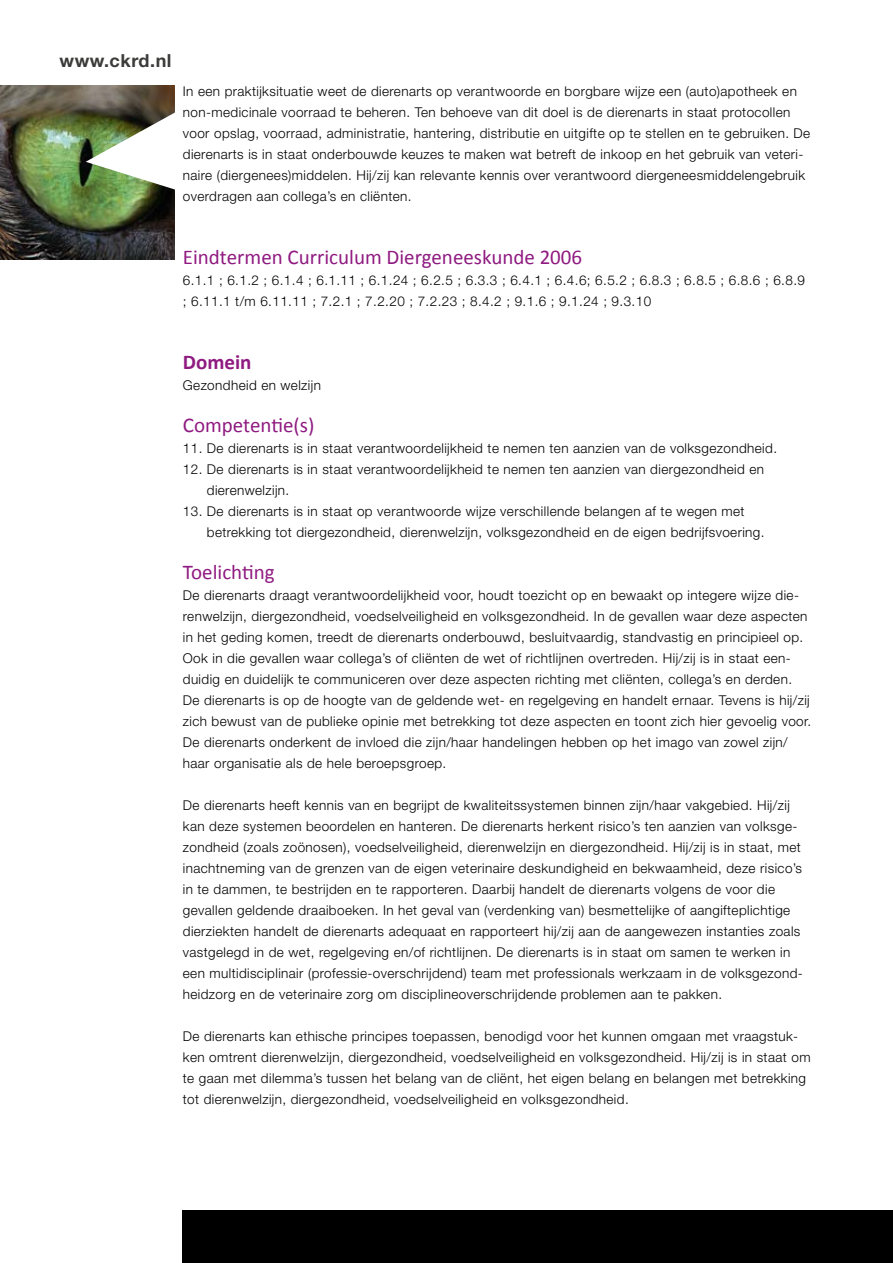
<style>
.page{position:relative;width:893px;height:1263px;background:#fff}
.page>*{position:absolute;margin:0;border:0;box-sizing:border-box;transform-origin:0 0}
.t1{font:21px "Calibri";color:#8f1a81}
.t2{font:700 21px "Calibri";color:#8f1a81}
.t3{font:700 18px "Helvetica Neue LT Std";letter-spacing:.03em;color:#3b3b3a}
.t4{font:300 13.5px/21px "Helvetica Neue LT Std";letter-spacing:.03em;color:#000}
</style>
<div class="page">
<img style="left:0;top:85px;width:174px;height:174px">
<img style="left:86px;top:111px;width:89px;height:80px">
<div style="left:182px;top:1210px;width:711px;height:53px;background:#000"></div>
<h2 class="t3" style="left:60px;top:49px;width:114px">www.ckrd.nl</h2>
<p class="t4" style="left:183px;top:80px;width:629px">In een praktijksituatie weet de dierenarts op verantwoorde en borgbare wijze een (auto)apotheek en non-medicinale voorraad te beheren. Ten behoeve van dit doel is de dierenarts in staat protocollen voor opslag, voorraad, administratie, hantering, distributie en uitgifte op te stellen en te gebruiken. De dierenarts is in staat onderbouwde keuzes te maken wat betreft de inkoop en het gebruik van veteri&shy;naire (diergenees)middelen. Hij/zij kan relevante kennis over verantwoord diergeneesmiddelengebruik overdragen aan collega’s en cliënten.</p>
<h1 class="t1" style="left:183px;top:244px;width:401px">Eindtermen Curriculum Diergeneeskunde 2006</h1>
<p class="t4" style="left:183px;top:269px;width:624px">6.1.1 ; 6.1.2 ; 6.1.4 ; 6.1.11 ; 6.1.24 ; 6.2.5 ; 6.3.3 ; 6.4.1 ; 6.4.6; 6.5.2 ; 6.8.3 ; 6.8.5 ; 6.8.6 ; 6.8.9 ; 6.11.1 t/m 6.11.11 ; 7.2.1 ; 7.2.20 ; 7.2.23 ; 8.4.2 ; 9.1.6 ; 9.1.24 ; 9.3.10</p>
<h1 class="t2" style="left:183px;top:349px;width:70px">Domein</h1>
<p class="t4" style="left:183px;top:374px;width:140px">Gezondheid en welzijn</p>
<h1 class="t1" style="left:183px;top:412px;width:133px">Competentie(s)</h1>
<p class="t4" style="left:183px;top:437px;width:596px">11. De dierenarts is in staat verantwoordelijkheid te nemen ten aanzien van de volksgezondheid.</p>
<p class="t4" style="left:207px;top:458px;width:559px;text-indent:-24px">12. De dierenarts is in staat verantwoordelijkheid te nemen ten aanzien van diergezondheid en dierenwelzijn.</p>
<p class="t4" style="left:207px;top:500px;width:559px;text-indent:-24px">13. De dierenarts is in staat op verantwoorde wijze verschillende belangen af te wegen met betrekking tot diergezondheid, dierenwelzijn, volksgezondheid en de eigen bedrijfsvoering.</p>
<h1 class="t1" style="left:183px;top:559px;width:93px">Toelichting</h1>
<p class="t4" style="left:183px;top:584px;width:630px">De dierenarts draagt verantwoordelijkheid voor, houdt toezicht op en bewaakt op integere wijze die&shy;renwelzijn, diergezondheid, voedselveiligheid en volksgezondheid. In de gevallen waar deze aspecten in het geding komen, treedt de dierenarts onderbouwd, besluitvaardig, standvastig en principieel op.<br>Ook in die gevallen waar collega’s of cliënten de wet of richtlijnen overtreden. Hij/zij is in staat een&shy;duidig en duidelijk te communiceren over deze aspecten richting met cliënten, collega’s en derden.<br>De dierenarts is op de hoogte van de geldende wet- en regelgeving en handelt ernaar. Tevens is hij/zij zich bewust van de publieke opinie met betrekking tot deze aspecten en toont zich hier gevoelig voor.<br>De dierenarts onderkent de invloed die zijn/haar handelingen hebben op het imago van zowel zijn/ haar organisatie als de hele beroepsgroep.</p>
<p class="t4" style="left:183px;top:794px;width:622px">De dierenarts heeft kennis van en begrijpt de kwaliteitssystemen binnen zijn/haar vakgebied. Hij/zij kan deze systemen beoordelen en hanteren. De dierenarts herkent risico’s ten aanzien van volksge&shy;zondheid (zoals zoönosen), voedselveiligheid, dierenwelzijn en diergezondheid. Hij/zij is in staat, met inachtneming van de grenzen van de eigen veterinaire deskundigheid en bekwaamheid, deze risico’s in te dammen, te bestrijden en te rapporteren. Daarbij handelt de dierenarts volgens de voor die gevallen geldende draaiboeken. In het geval van (verdenking van) besmettelijke of aangifteplichtige dierziekten handelt de dierenarts adequaat en rapporteert hij/zij aan de aangewezen instanties zoals vastgelegd in de wet, regelgeving en/of richtlijnen. De dierenarts is in staat om samen te werken in een multidisciplinair (professie-overschrijdend) team met professionals werkzaam in de volksgezond&shy;heidzorg en de veterinaire zorg om disciplineoverschrijdende problemen aan te pakken.</p>
<p class="t4" style="left:183px;top:1026px;width:629px">De dierenarts kan ethische principes toepassen, benodigd voor het kunnen omgaan met vraagstuk&shy;ken omtrent dierenwelzijn, diergezondheid, voedselveiligheid en volksgezondheid. Hij/zij is in staat om te gaan met dilemma’s tussen het belang van de cliënt, het eigen belang en belangen met betrekking tot dierenwelzijn, diergezondheid, voedselveiligheid en volksgezondheid.</p>
</div>
